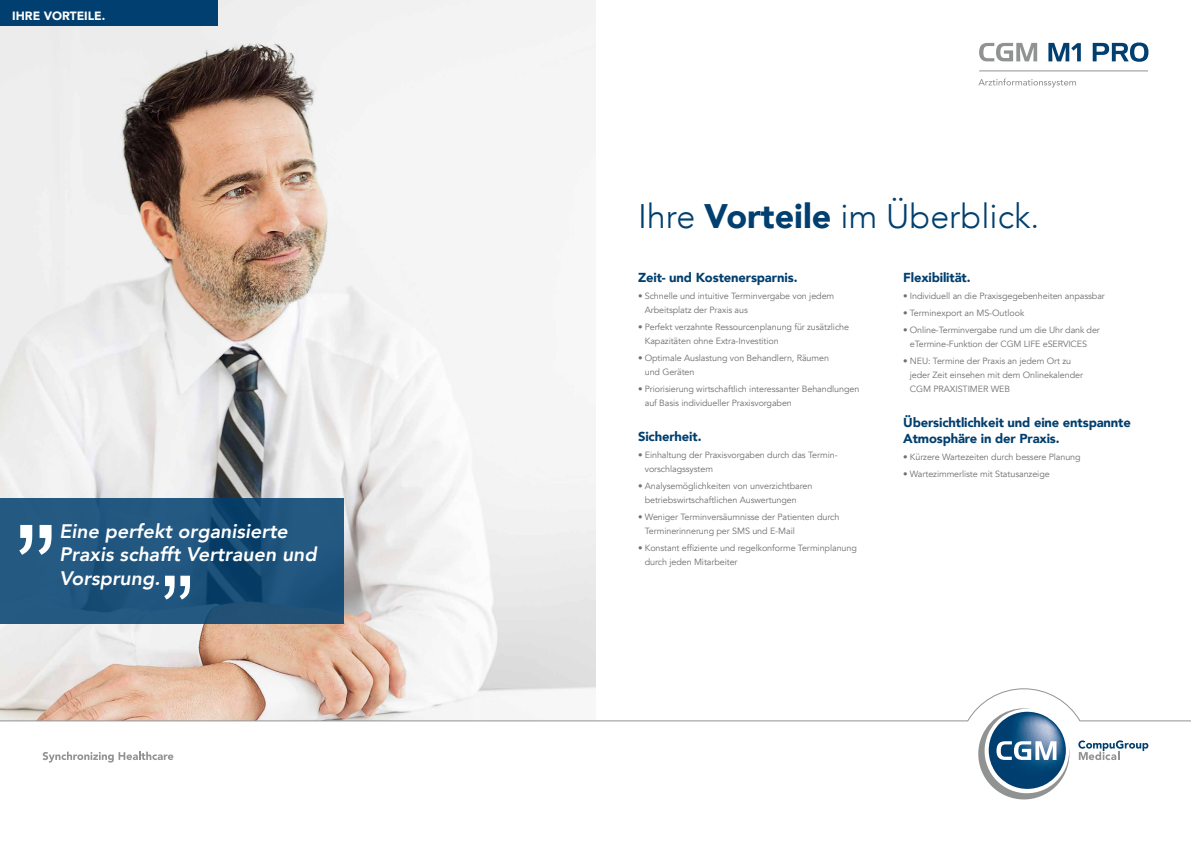
<style>
.page{position:relative;width:1191px;height:842px;background:#fff}
.page>*{position:absolute;margin:0;border:0;box-sizing:border-box;transform-origin:0 0}
.t1{font:300 34px "Avenir";color:#003f6f}
.t2{font:italic 800 19.5px/23.4px "Avenir";color:#fff}
.t3{font:900 13px/16px "Avenir";letter-spacing:-.01em;color:#003f6f}
.t4{font:900 12px "Avenir";color:#fff}
.t5{font:9px/14px "Avenir";letter-spacing:-.01em;color:#6f6f6e}
.s1{font-weight:900}
</style>
<div class="page">
<img style="left:0;top:0;width:595px;height:688px">
<div style="left:0;top:0;width:217px;height:26px;background:#003f6f"></div>
<svg style="left:0;top:499px;width:344px;height:125px;background:#1e537c"></svg>
<svg style="left:19px;top:525px;width:33px;height:30px"></svg>
<svg style="left:164px;top:576px;width:26px;height:23px"></svg>
<svg style="left:0;top:688px;width:1191px;height:112px"></svg>
<svg style="left:979px;top:43px;width:58px;height:18px"></svg>
<svg style="left:1048px;top:43px;width:32px;height:18px"></svg>
<svg style="left:1092px;top:43px;width:56px;height:19px"></svg>
<hr style="left:979px;top:71px;width:169px;height:1px;background:#919292">
<svg style="left:978px;top:79px;width:98px;height:9px"></svg>
<h3 class="t4" style="left:12px;top:5px;width:13px">Ihre</h3>
<h3 class="t4" style="left:44px;top:5px;width:26px">vortei</h3>
<h3 class="t4" style="left:88px;top:5px;width:19px">le.</h3>
<h2 class="t2" style="left:60px;top:520px;width:259px">Eine perfekt organisierte<br>Praxis schafft Vertrauen und<br>Vorsprung.</h2>
<h1 class="t1" style="left:638px;top:196px;width:403px">Ihre <span class="s1">Vorteile</span> im Überblick.</h1>
<h3 class="t3" style="left:638px;top:269px;width:161px">Zeit- und Kostenersparnis.</h3>
<p class="t5" style="left:645px;top:289px;width:191px;text-indent:-7px">• Schnelle und intuitive Terminvergabe von jedem<br>Arbeitsplatz der Praxis aus</p>
<p class="t5" style="left:645px;top:320px;width:206px;text-indent:-7px">• Perfekt verzahnte Ressourcenplanung für zusätzliche<br>Kapazitäten ohne Extra-I nvestition</p>
<p class="t5" style="left:645px;top:351px;width:186px;text-indent:-7px">• Optimale Auslastung von Behandlern, Räumen und Geräten</p>
<p class="t5" style="left:645px;top:382px;width:216px;text-indent:-7px">• Priorisierung wirtschaftlich interessanter Behandlungen auf Basis individueller Praxisvorgaben</p>
<h3 class="t3" style="left:638px;top:428px;width:65px">Sicherheit.</h3>
<p class="t5" style="left:645px;top:448px;width:194px;text-indent:-7px">• Einhaltung der Praxisvorgaben durch das Termin&shy;vorschlagssystem</p>
<p class="t5" style="left:645px;top:479px;width:169px;text-indent:-7px">• Analysemöglichkeiten von unverzichtbaren betriebswirtschaftlichen Auswertungen</p>
<p class="t5" style="left:645px;top:510px;width:196px;text-indent:-7px">• Weniger Terminversäumnisse der Patienten durch<br>Terminerinnerung per SMS und E-Mail</p>
<p class="t5" style="left:645px;top:541px;width:214px;text-indent:-7px">• Konstant effiziente und regelkonforme Terminplanung durch jeden Mitarbeiter</p>
<h3 class="t3" style="left:903px;top:269px;width:69px">Flexibilität.</h3>
<p class="t5" style="left:903px;top:289px;width:203px">• Individuell an die Praxisgegebenheiten anpassbar</p>
<p class="t5" style="left:903px;top:306px;width:123px">• Terminexport an MS-Outlook</p>
<p class="t5" style="left:910px;top:323px;width:191px;text-indent:-7px">• Online-Terminvergabe rund um die Uhr dank der eTermine-Funktion der CGM LI FE eSERVICES</p>
<p class="t5" style="left:910px;top:354px;width:175px;text-indent:-7px">• NEU: Termine der Praxis an jedem Ort zu jeder Zeit einsehen mit dem Onlinekalender<br>CGM PRAXISTIMER WEB</p>
<h3 class="t3" style="left:903px;top:414px;width:229px">Übersichtlichkeit und eine entspannte<br>Atmosphäre in der Praxis.</h3>
<p class="t5" style="left:903px;top:450px;width:179px">• Kürzere Wartezeiten durch bessere Planung</p>
<p class="t5" style="left:903px;top:467px;width:148px">• Wartezimmerliste mit Statusanzeige</p>
</div>
